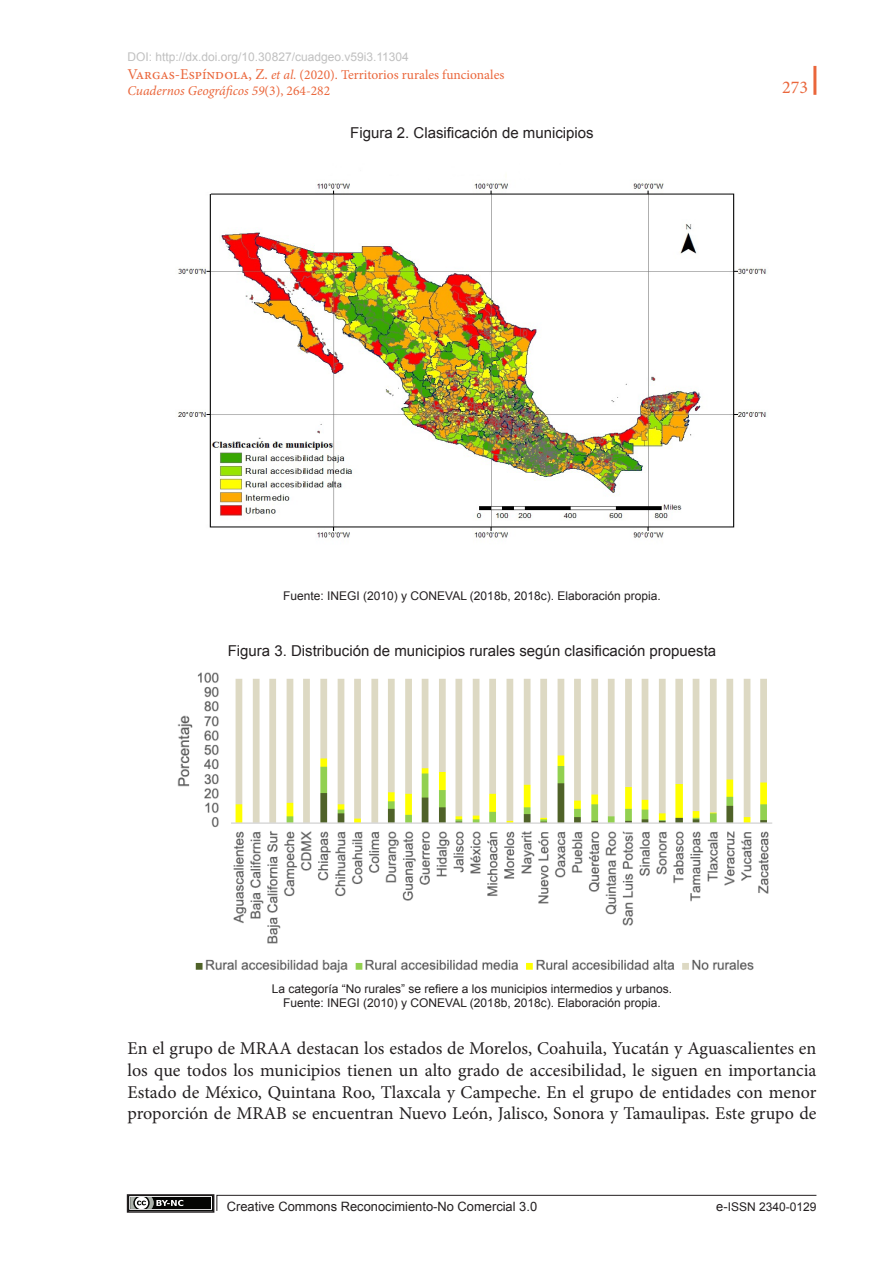
<style>
.page{position:relative;width:893px;height:1263px;background:#fff}
.page>*{position:absolute;margin:0;border:0;box-sizing:border-box;transform-origin:0 0}
.t1{font:18px/21.6px "Minion Pro";color:#231f20;text-align:justify}
.t2{font:18px "Minion Pro";color:#ea663b}
.LEYENDAS{font:15px "Arial";color:#231f20}
.t3{font:13.5px/16.2px "Minion Pro";color:#ea663b}
.t4{font:12.9px "Arial";color:#231f20}
.Piesdefoto{font:12px/14.4px "Arial";color:#231f20;text-align:center}
.t5{font:12px "Arial";color:#c0c0c0}
.s1{font-size:15px}
.s2{font-style:italic}
.s3{font-size:12.9px}
</style>
<div class="page">
<hr style="left:813px;top:66px;width:3px;height:29px;background:#ea663b">
<div style="left:130px;top:1197px;width:81px;height:12px;background:#040503"></div>
<svg style="left:130px;top:1197px;width:53px;height:12px"></svg>
<div style="left:127px;top:1194px;width:87px;height:19px;border:2px solid #231f20"></div>
<svg style="left:216px;top:1194px;width:601px;height:17px"></svg>
<img style="left:178px;top:181px;width:589px;height:357px">
<img style="left:177px;top:672px;width:595px;height:301px">
<p class="t5" style="left:128px;top:49px;width:283px">DOI: http://dx.doi.org/10.30827/cuadgeo.v59i3.11304</p>
<p class="t3" style="left:128px;top:66px;width:378px"><span class="s1">Vargas-Espíndola, Z.</span> <span class="s2">et al.</span> (2020). Territorios rurales funcionales<br><span class="s2">Cuadernos Geográficos 59</span>(3), 264-282</p>
<p class="LEYENDAS" style="left:350px;top:123px;width:245px">Figura 2. Clasificación de municipios</p>
<p class="t2" style="left:782px;top:75px;width:27px">273</p>
<p class="Piesdefoto" style="left:283px;top:589px;width:379px">Fuente: INEGI (2010) y CONEVAL (2018b, 2018c). Elaboración propia.</p>
<p class="LEYENDAS" style="left:228px;top:641px;width:490px">Figura 3. Distribución de municipios rurales según clasificación propuesta</p>
<p class="Piesdefoto" style="left:272px;top:981px;width:402px">La categoría “No rurales” se refiere a los municipios intermedios y urbanos.<br>Fuente: INEGI (2010) y CONEVAL (2018b, 2018c). Elaboración propia.</p>
<p class="t1" style="left:128px;top:1038px;width:690px">En el grupo de MRAA destacan los estados de Morelos, Coahuila, Yucatán y Aguascalientes en los que todos los municipios tienen un alto grado de accesibilidad, le siguen en importancia Estado de México, Quintana Roo, Tlaxcala y Campeche. En el grupo de entidades con menor proporción de MRAB se encuentran Nuevo León, Jalisco, Sonora y Tamaulipas. Este grupo de</p>
<p class="t4" style="left:227px;top:1198px;width:312px">Creative Commons Reconocimiento-No Comercial 3.0</p>
<p class="Piesdefoto" style="left:716px;top:1200px;width:102px"><span class="s3">e-</span>ISSN 2340-0129</p>
</div>
